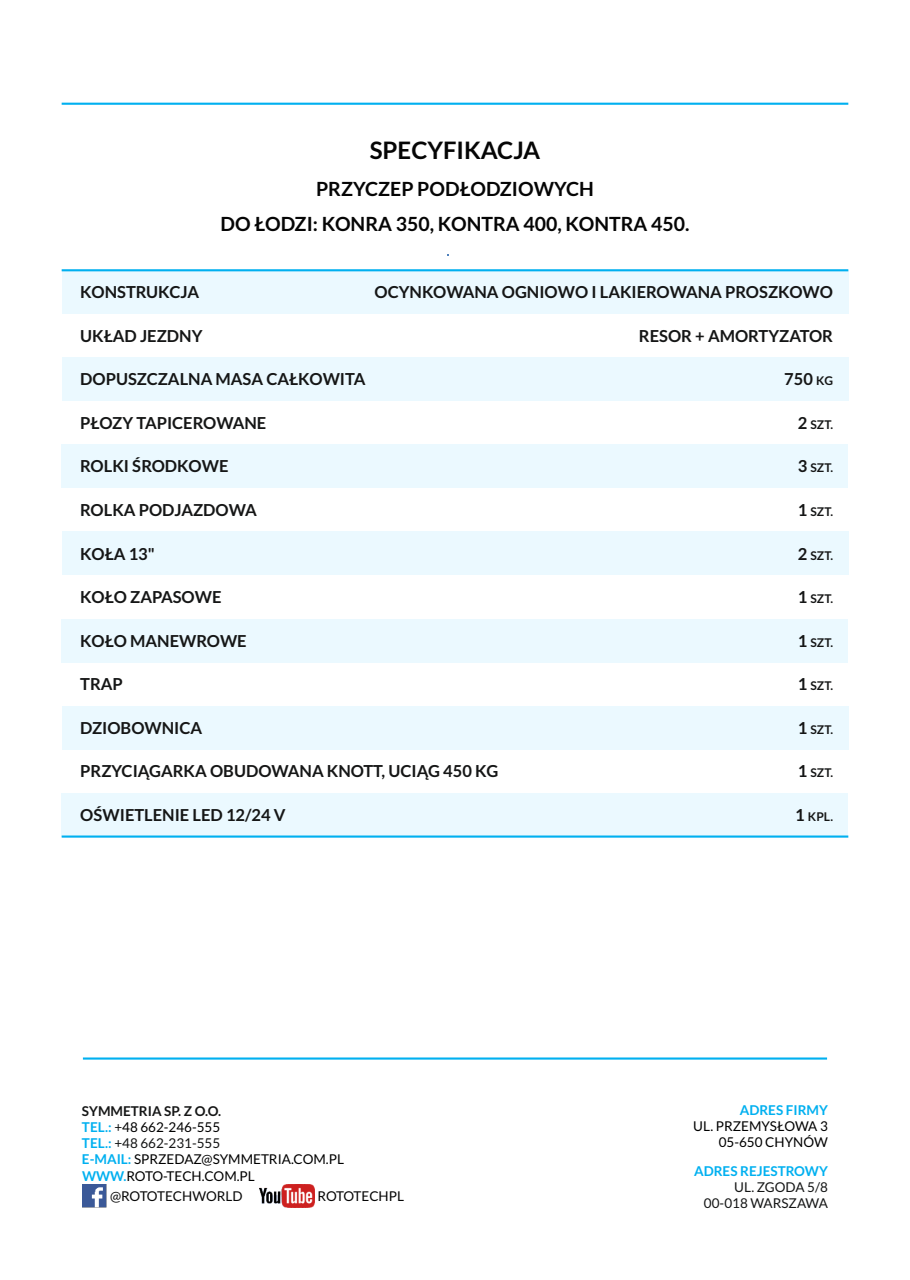
<style>
.page{position:relative;width:910px;height:1280px;background:#fff}
.page>*{position:absolute;margin:0;border:0;box-sizing:border-box;transform-origin:0 0}
.t1{font:700 24px "Lato";color:#050505}
.t2{font:700 19.5px/35.1px "Lato";color:#050505;text-align:center}
.t3{font:700 16.5px "Lato";color:#151616}
.t4{font:13.5px/16.2px "Lato";color:#000;text-align:right}
.t5{font:700 13.5px/16.2px "Lato";color:#151616;text-align:justify}
.t6{font:700 13.5px "Lato";color:#00b0f0}
.t7{font:13.5px/16.2px "Lato";color:#151616;text-align:right}
.t8{font:13.5px "Lato";color:#050505}
.t9{font:700 12px "Lato";color:#151616}
.s1{font-size:12px}
.s2{font-size:16.5px}
.s3{color:#00b0f0}
.s4{font-weight:400}
.s5{font-weight:400;color:#000}
.s6{font-weight:700;color:#00b0f0}
.s7{color:#080808}
</style>
<div class="page">
<div style="left:62px;top:793px;width:786px;height:43px;background:#ebf9ff"></div>
<div style="left:62px;top:270px;width:786px;height:44px;background:#ebf9ff"></div>
<div style="left:62px;top:357px;width:786px;height:44px;background:#ebf9ff"></div>
<div style="left:62px;top:445px;width:786px;height:43px;background:#ebf9ff"></div>
<div style="left:62px;top:532px;width:786px;height:43px;background:#ebf9ff"></div>
<div style="left:62px;top:619px;width:786px;height:43px;background:#ebf9ff"></div>
<div style="left:62px;top:706px;width:786px;height:43px;background:#ebf9ff"></div>
<hr style="left:83px;top:1057px;width:744px;height:2px;background:#00b0f0">
<img style="left:83px;top:1184px;width:23px;height:24px">
<img style="left:259px;top:1184px;width:56px;height:24px">
<hr style="left:62px;top:269px;width:786px;height:2px;background:#00b0f0">
<hr style="left:62px;top:103px;width:786px;height:2px;background:#00b0f0">
<hr style="left:62px;top:835px;width:786px;height:3px;background:#00b0f0">
<h1 class="t1" style="left:370px;top:140px;width:172px">SPECYFIKACJA</h1>
<p class="t2" style="left:220px;top:172px;width:471px">PRZYCZEP PODŁODZIOWYCH<br>DO ŁODZI: KONRA 350, KONTRA 400, KONTRA 450.</p>
<p class="t3" style="left:80px;top:285px;width:120px">KONSTRUKCJA</p>
<p class="t3" style="left:80px;top:328px;width:124px">UKŁAD JEZDNY</p>
<p class="t3" style="left:80px;top:372px;width:287px">DOPUSZCZALNA MASA CAŁKOWITA</p>
<p class="t3" style="left:80px;top:415px;width:188px">PŁOZY TAPICEROWANE</p>
<p class="t3" style="left:80px;top:459px;width:150px">ROLKI ŚRODKOWE</p>
<p class="t3" style="left:80px;top:503px;width:178px">ROLKA PODJAZDOWA</p>
<p class="t3" style="left:80px;top:546px;width:76px">KOŁA 13"</p>
<p class="t3" style="left:80px;top:590px;width:143px">KOŁO ZAPASOWE</p>
<p class="t3" style="left:80px;top:633px;width:168px">KOŁO MANEWROWE</p>
<p class="t3" style="left:80px;top:677px;width:44px">TRAP</p>
<p class="t3" style="left:80px;top:720px;width:124px">DZIOBOWNICA</p>
<p class="t3" style="left:80px;top:764px;width:420px">PRZYCIĄGARKA OBUDOWANA KNOTT, UCIĄG 450 KG</p>
<p class="t3" style="left:80px;top:808px;width:207px">OŚWIETLENIE LED 12/24 V</p>
<p class="t3" style="left:374px;top:285px;width:460px">OCYNKOWANA OGNIOWO I LAKIEROWANA PROSZKOWO</p>
<p class="t3" style="left:639px;top:328px;width:196px">RESOR + AMORTYZATOR</p>
<p class="t3" style="left:784px;top:372px;width:50px">750 <span class="s1">KG</span></p>
<p class="t9" style="left:798px;top:419px;width:37px"><span class="s2">2</span> SZT.</p>
<p class="t9" style="left:798px;top:463px;width:37px"><span class="s2">3</span> SZT.</p>
<p class="t9" style="left:798px;top:506px;width:37px"><span class="s2">1</span> SZT.</p>
<p class="t9" style="left:798px;top:550px;width:37px"><span class="s2">2</span> SZT.</p>
<p class="t9" style="left:798px;top:593px;width:37px"><span class="s2">1</span> SZT.</p>
<p class="t9" style="left:798px;top:637px;width:37px"><span class="s2">1</span> SZT.</p>
<p class="t9" style="left:798px;top:680px;width:37px"><span class="s2">1</span> SZT.</p>
<p class="t9" style="left:798px;top:724px;width:37px"><span class="s2">1</span> SZT.</p>
<p class="t9" style="left:798px;top:768px;width:37px"><span class="s2">1</span> SZT.</p>
<p class="t9" style="left:795px;top:811px;width:39px"><span class="s2">1</span> KPL.</p>
<p class="t5" style="left:82px;top:1103px;width:141px">SYMMETRIA SP. Z O.O.<br><span class="s3">TEL.:</span> <span class="s4">+</span><span class="s5">48 662-246-555<br></span><span class="s3">TEL.:</span> <span class="s4">+48 662-231-555</span></p>
<p class="t4" style="left:110px;top:1167px;width:146px;line-height:19.5px;text-align:left;text-indent:-28px"><span class="s6">WWW.</span>ROTO-TECH.COM.PL <span class="s7">@ROTOTECHWORLD</span></p>
<p class="t4" style="left:82px;top:1152px;width:263px"><span class="s6">E-MAIL:</span> SPRZEDAZ@SYMMETRIA.COM.PL</p>
<p class="t8" style="left:318px;top:1190px;width:88px">ROTOTECHPL</p>
<p class="t6" style="left:740px;top:1104px;width:90px">ADRES FIRMY</p>
<p class="t4" style="left:693px;top:1119px;width:136px">UL. PRZEMYSŁOWA 3<br>05-650 CHYNÓW</p>
<p class="t6" style="left:694px;top:1165px;width:135px">ADRES REJESTROWY</p>
<p class="t7" style="left:704px;top:1179px;width:125px">UL. ZGODA 5/8<br>00-018 WARSZAWA</p>
</div>
